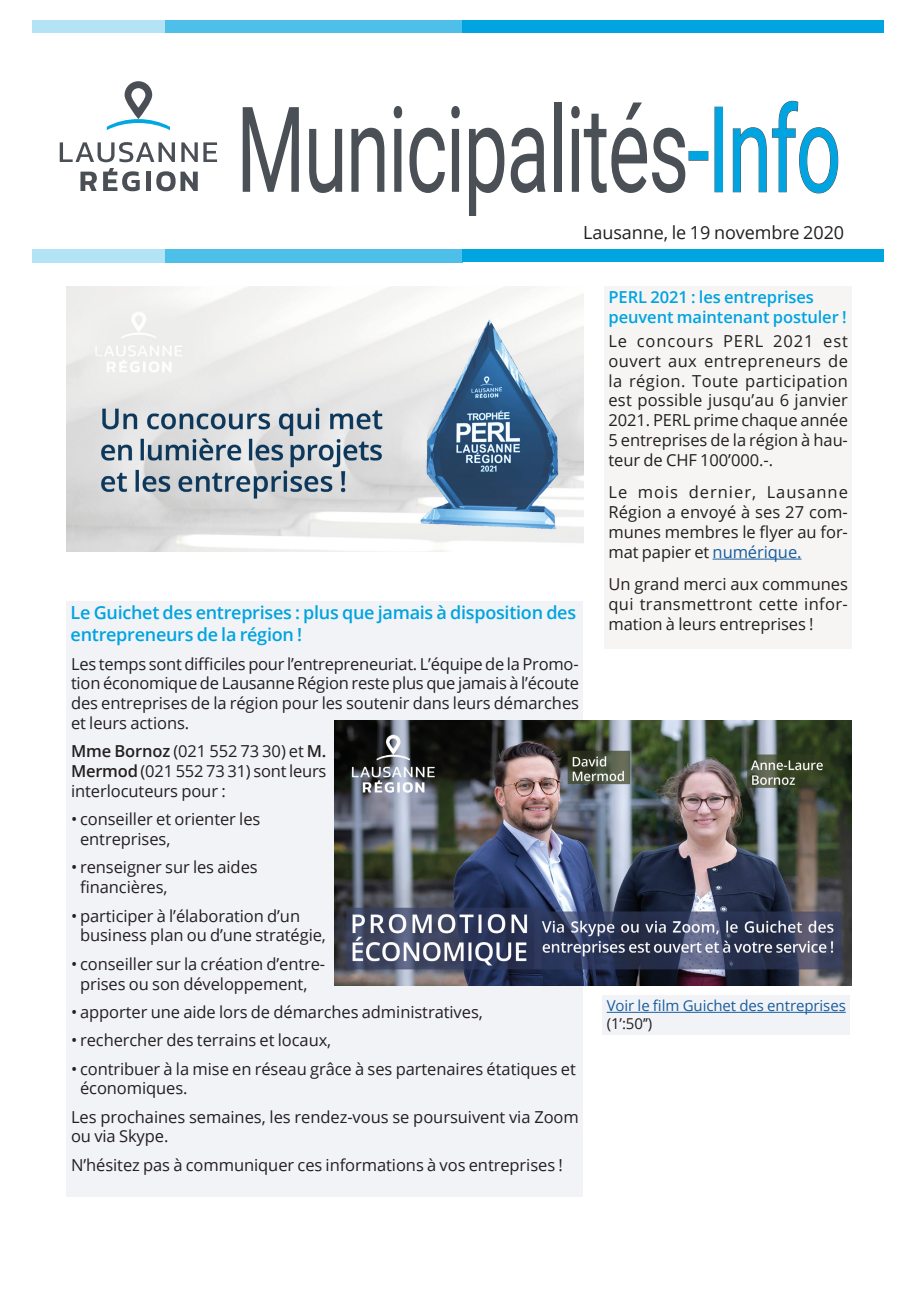
<style>
.page{position:relative;width:919px;height:1289px;background:#fff}
.page>*{position:absolute;margin:0;border:0;box-sizing:border-box;transform-origin:0 0}
.t1{font:118.95px "Roboto";letter-spacing:-.02em;color:#4a5055;scale:.67 1}
.t2{font:600 18px/21.6px "Open Sans";letter-spacing:-.015em;color:#00a4e0}
.t3{font:18px "Open Sans";letter-spacing:-.005em;color:#231f20}
.t4{font:16.5px/19.8px "Open Sans";letter-spacing:-.005em;color:#231f20;text-align:justify}
.t5{font:600 16.5px/19.8px "Open Sans";letter-spacing:-.005em;color:#00a4e0}
.t6{font:15px/18px "Open Sans";letter-spacing:-.005em;color:#175d9e}
.s1{font-weight:600}
.s2{color:#175d9e}
.s3{color:#231f20}
</style>
<div class="page">
<div style="left:33px;top:21px;width:132px;height:12px;background:#b3e3f5"></div>
<div style="left:165px;top:21px;width:297px;height:12px;background:#4dbfe9"></div>
<div style="left:462px;top:21px;width:421px;height:12px;background:#00a4e0"></div>
<div style="left:33px;top:250px;width:132px;height:12px;background:#b3e3f5"></div>
<div style="left:165px;top:250px;width:297px;height:12px;background:#4dbfe9"></div>
<div style="left:462px;top:250px;width:421px;height:12px;background:#00a4e0"></div>
<svg style="left:107px;top:81px;width:63px;height:49px"></svg>
<svg style="left:60px;top:142px;width:115px;height:20px"></svg>
<svg style="left:181px;top:142px;width:36px;height:20px"></svg>
<svg style="left:80px;top:172px;width:17px;height:19px"></svg>
<svg style="left:156px;top:171px;width:42px;height:20px"></svg>
<svg style="left:103px;top:168px;width:37px;height:23px"></svg>
<div style="left:146px;top:172px;width:5px;height:19px;background:#4a4f55"></div>
<div style="left:604px;top:286px;width:248px;height:62px;background:#f6f5f4"></div>
<img style="left:67px;top:286px;width:516px;height:266px">
<div style="left:604px;top:330px;width:248px;height:318px;background:#f6f5f4"></div>
<hr style="left:712px;top:558px;width:89px;height:1px;background:#175d9e">
<div style="left:602px;top:995px;width:248px;height:39px;background:#f2f3f7"></div>
<hr style="left:606px;top:1011px;width:239px;height:1px;background:#175d9e">
<div style="left:66px;top:601px;width:517px;height:61px;background:#f2f3f7"></div>
<div style="left:67px;top:652px;width:516px;height:544px;background:#f2f3f7"></div>
<img style="left:335px;top:720px;width:516px;height:265px">
<p class="t1" style="left:236px;top:66px;width:904px">Municipalités-Info</p>
<p class="t3" style="left:583px;top:220px;width:262px">Lausanne, le 19 novembre 2020</p>
<p class="t2" style="left:71px;top:601px;width:507px">Le Guichet des entreprises : plus que jamais à disposition des entrepreneurs de la région !</p>
<p class="t4" style="left:71px;top:653px;width:509px">Les temps sont difficiles pour l’entrepreneuriat. L’équipe de la Promo&shy;tion économique de Lausanne Région reste plus que jamais à l’écoute des entreprises de la région pour les soutenir dans leurs démarches et leurs actions.</p>
<p class="t4" style="left:71px;top:741px;width:257px"><span class="s1">Mme Bornoz</span> (021 552 73 30) et <span class="s1">M.<br>Mermod</span> (021 552 73 31) sont leurs interlocuteurs pour :</p>
<p class="t4" style="left:80px;top:809px;width:182px;text-indent:-9px">• conseiller et orienter les entreprises,</p>
<p class="t4" style="left:80px;top:857px;width:179px;text-indent:-9px">• renseigner sur les aides financières,</p>
<p class="t4" style="left:80px;top:905px;width:247px;text-indent:-9px">• participer à l’élaboration d’un business plan ou d’une stratégie,</p>
<p class="t4" style="left:71px;top:953px;width:256px;text-align:center">• conseiller sur la création d’entre&shy;prises ou son développement,</p>
<p class="t4" style="left:71px;top:1001px;width:413px">• apporter une aide lors de démarches administratives,</p>
<p class="t4" style="left:71px;top:1029px;width:262px">• rechercher des terrains et locaux,</p>
<p class="t4" style="left:80px;top:1058px;width:497px;text-indent:-9px">• contribuer à la mise en réseau grâce à ses partenaires étatiques et économiques.</p>
<p class="t4" style="left:71px;top:1106px;width:509px">Les prochaines semaines, les rendez-vous se poursuivent via Zoom ou via Skype.</p>
<p class="t4" style="left:71px;top:1154px;width:493px">N’hésitez pas à communiquer ces informations à vos entreprises !</p>
<p class="t5" style="left:608px;top:287px;width:240px">PERL 2021 : les entreprises peuvent maintenant postuler !</p>
<p class="t4" style="left:608px;top:331px;width:241px">Le concours PERL 2021 est ouvert aux entrepreneurs de la région. Toute participation est possible jusqu’au 6 janvier 2021. PERL prime chaque année 5 entreprises de la région à hau&shy;teur de CHF 100’000.-.</p>
<p class="t4" style="left:608px;top:482px;width:241px">Le mois dernier, Lausanne Région a envoyé à ses 27 com&shy;munes membres le flyer au for&shy;mat papier et <span class="s2">numérique.</span></p>
<p class="t4" style="left:608px;top:574px;width:241px">Un grand merci aux communes qui transmettront cette infor&shy;mation à leurs entreprises !</p>
<p class="t6" style="left:606px;top:996px;width:241px">Voir le film Guichet des entreprises <span class="s3">(1’:50’’)</span></p>
</div>
